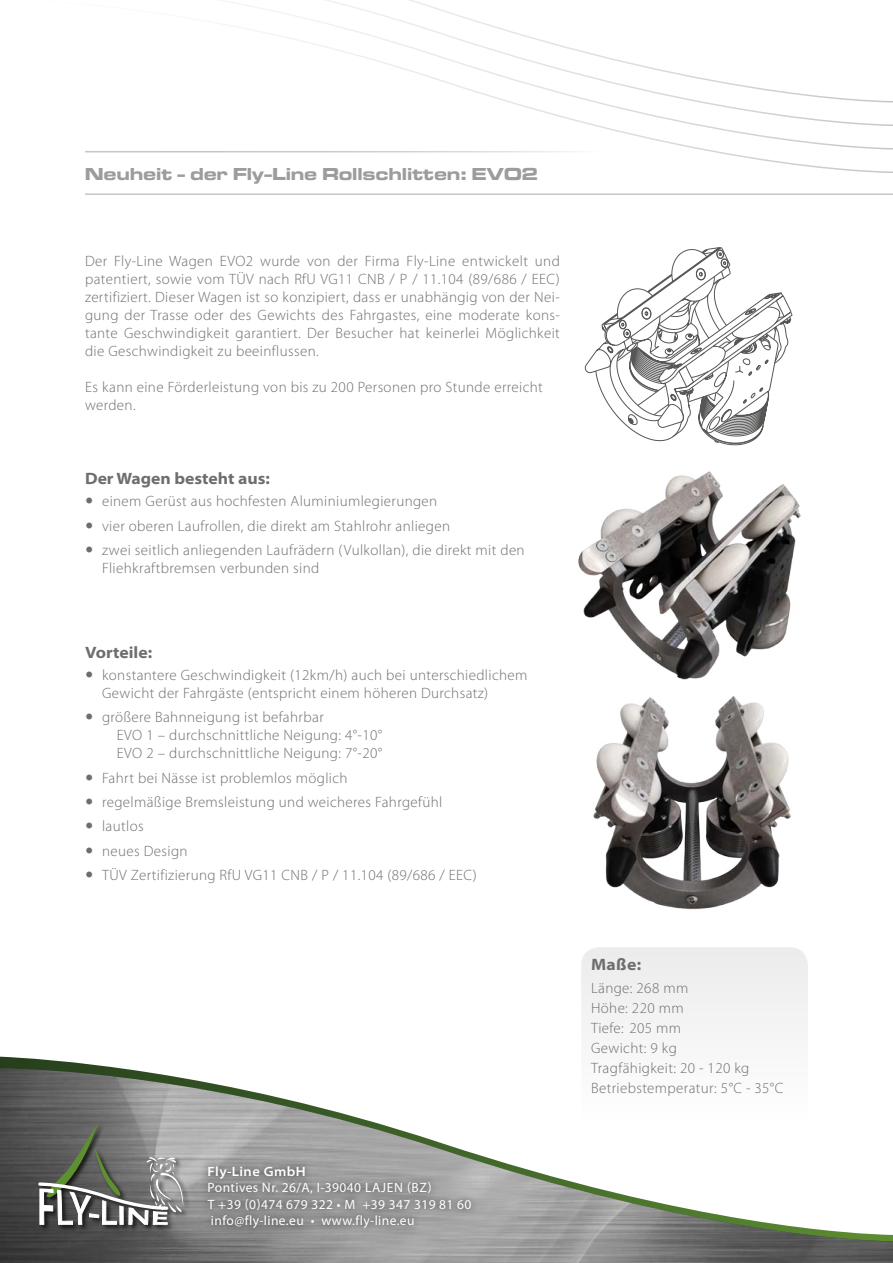
<style>
.page{position:relative;width:893px;height:1263px;background:#fff}
.page>*{position:absolute;margin:0;border:0;box-sizing:border-box;transform-origin:0 0}
.t1{font:18px "Microgramma D Bold Exte";letter-spacing:.025em;color:#9c9c9d}
.t2{font:700 semi-expanded 16.5px "Myriad Pro";color:#6e6e6e}
.t3{font:300 15px/18px "Myriad Pro";letter-spacing:.025em;color:#6e6e6e}
.t4{font:13.5px/16.2px "Myriad Pro";letter-spacing:.03em;color:#fff}
.t5{font:600 semi-expanded 13.5px "Myriad Pro";letter-spacing:.03em;color:#fff}
</style>
<div class="page">
<svg style="left:0;top:1057px;width:118px;height:11px"></svg>
<img style="left:0;top:1068px;width:893px;height:195px">
<svg style="left:581px;top:947px;width:227px;height:174px"></svg>
<svg style="left:85px;top:0;width:808px;height:173px"></svg>
<hr style="left:85px;top:193px;width:808px;height:2px;background:#c5c6c6">
<hr style="left:85px;top:151px;width:515px;height:1px;background:#c5c6c6">
<div style="left:37px;top:1122px;width:153px;height:109px;background:#000;opacity:.75"></div>
<svg style="left:38px;top:1123px;width:145px;height:102px"></svg>
<div style="left:200px;top:1158px;width:279px;height:77px;background:#000;opacity:.75"></div>
<img style="left:578px;top:471px;width:223px;height:209px">
<img style="left:593px;top:696px;width:198px;height:214px">
<svg style="left:585px;top:247px;width:208px;height:198px"></svg>
<p class="t1" style="left:85px;top:162px;width:454px">Neuheit - der Fly-Line Rollschlitten: EVO2</p>
<p class="t3" style="left:85px;top:253px;width:476px;text-align:justify">Der Fly-Line Wagen EVO2 wurde von der Firma Fly-Line entwickelt und patentiert, sowie vom TÜV nach RfU VG11 CNB / P / 11.104 (89/686 / EEC) zertifiziert. Dieser Wagen ist so konzipiert, dass er unabhängig von der Nei&shy;gung der Trasse oder des Gewichts des Fahrgastes, eine moderate kons&shy;tante Geschwindigkeit garantiert. Der Besucher hat keinerlei Möglichkeit die Geschwindigkeit zu beeinflussen.</p>
<p class="t3" style="left:85px;top:379px;width:459px">Es kann eine Förderleistung von bis zu 200 Personen pro Stunde erreicht werden.</p>
<p class="t2" style="left:85px;top:469px;width:186px">Der Wagen besteht aus:</p>
<p class="t3" style="left:102px;top:490px;width:424px;line-height:24.3px">einem Gerüst aus hochfesten Aluminiumlegierungen<br>vier oberen Laufrollen, die direkt am Stahlrohr anliegen<br>zwei seitlich anliegenden Laufrädern (Vulkollan), die direkt mit den</p>
<p class="t3" style="left:102px;top:559px;width:219px">Fliehkraftbremsen verbunden sind</p>
<p class="t2" style="left:85px;top:643px;width:69px">Vorteile:</p>
<p class="t3" style="left:102px;top:666px;width:427px">konstantere Geschwindigkeit (12km/h) auch bei unterschiedlichem<br>Gewicht der Fahrgäste (entspricht einem höheren Durchsatz)</p>
<p class="t3" style="left:117px;top:708px;width:267px;text-indent:-15px">größere Bahnneigung ist befahrbar<br>EVO 1 – durchschnittliche Neigung: 4°-10°<br>EVO 2 – durchschnittliche Neigung: 7°-20°</p>
<p class="t3" style="left:102px;top:766px;width:376px;line-height:24.3px">Fahrt bei Nässe ist problemlos möglich<br>regelmäßige Bremsleistung und weicheres Fahrgefühl lautlos<br>neues Design<br>TÜV Zertifizierung RfU VG11 CNB / P / 11.104 (89/686 / EEC)</p>
<p class="t5" style="left:208px;top:1164px;width:100px">Fly-Line GmbH</p>
<p class="t4" style="left:208px;top:1180px;width:265px">Pontives Nr. 26/A, I-39040 Lajen (BZ)<br>T +39 (0)474 679 322 • M +39 347 319 81 60 info@fly-line.eu • www.fly-line.eu</p>
<p class="t2" style="left:591px;top:955px;width:52px">Maße:</p>
<p class="t3" style="left:591px;top:978px;width:194px;line-height:20.1px">Länge: 268 mm<br>Höhe: 220 mm<br>Tiefe: 205 mm<br>Gewicht: 9 kg<br>Tragfähigkeit: 20 - 120 kg<br>Betriebstemperatur: 5°C - 35°C</p>
</div>
